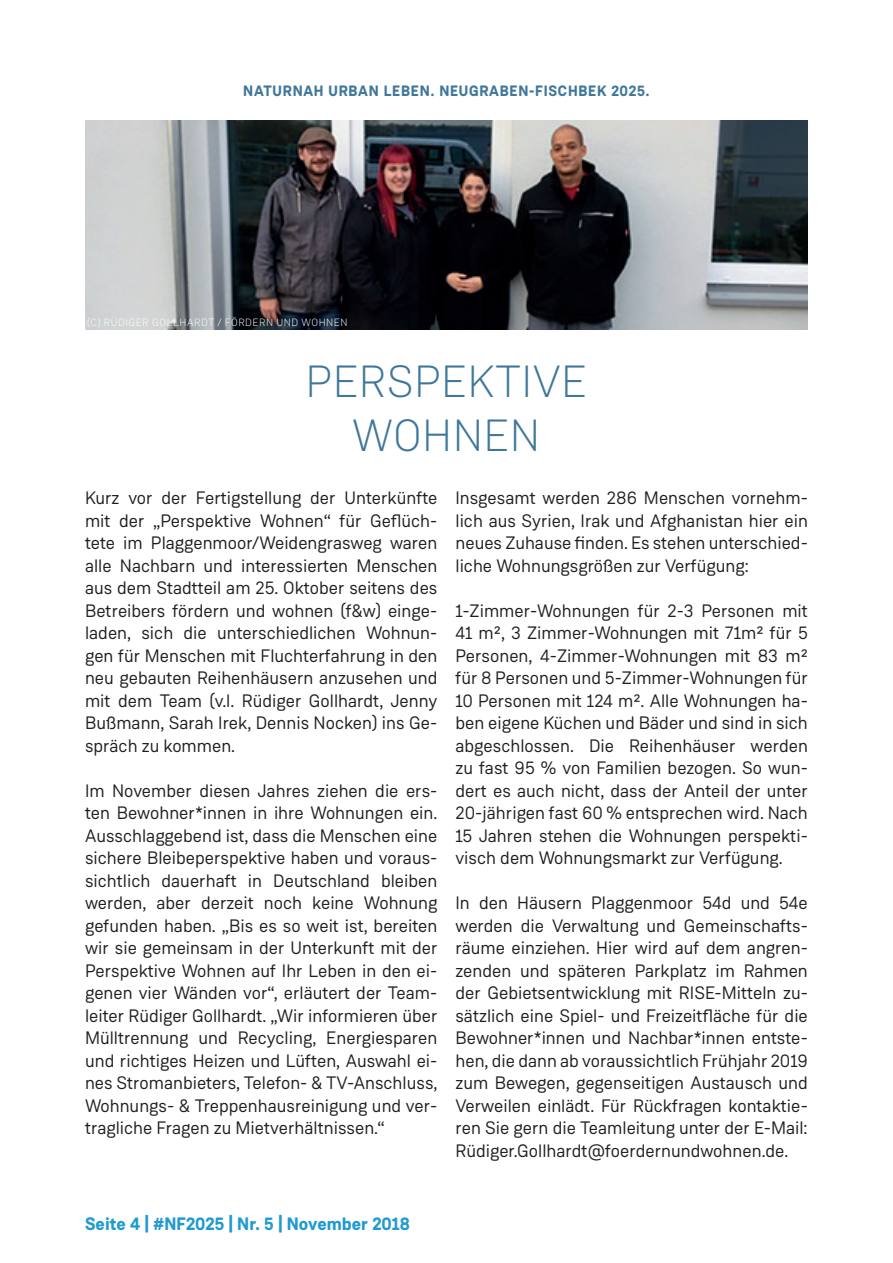
<style>
.page{position:relative;width:893px;height:1263px;background:#fff}
.page>*{position:absolute;margin:0;border:0;box-sizing:border-box;transform-origin:0 0}
.t1{font:300 45px/54px "Weissenhof Grotesk";letter-spacing:.01em;color:#3f779b;text-align:center}
.Fließtext{font:18px/22.5px "Weissenhof Grotesk";color:#231f20;text-align:justify}
.t2{font:700 18px "Weissenhof Grotesk";color:#219ad1}
.t3{font:700 15px "Weissenhof Grotesk";letter-spacing:.05em;color:#3f779b}
.t4{font:300 10.5px "Weissenhof Grotesk";letter-spacing:.05em;color:#fff}
</style>
<div class="page">
<img style="left:85px;top:120px;width:723px;height:210px">
<p class="t3" style="left:243px;top:82px;width:408px">NATURNAH URBAN LEBEN. NEUGRABEN-FISCHBEK 2025.</p>
<p class="t4" style="left:87px;top:316px;width:262px">(C) RÜDIGER GOLLHARDT / FÖRDERN UND WOHNEN</p>
<p class="t1" style="left:305px;top:354px;width:283px">PERSPEKTIVE<br>WOHNEN</p>
<p class="Fließtext" style="left:85px;top:486px;width:354px">Kurz vor der Fertigstellung der Unterkünfte mit der „Perspektive Wohnen“ für Geflüch&shy;tete im Plaggenmoor/Weidengrasweg waren alle Nachbarn und interessierten Menschen aus dem Stadtteil am 25. Oktober seitens des Betreibers fördern und wohnen (f&amp;w) einge&shy;laden, sich die unterschiedlichen Wohnun&shy;gen für Menschen mit Fluchterfahrung in den neu gebauten Reihenhäusern anzusehen und mit dem Team (v.l. Rüdiger Gollhardt, Jenny Bußmann, Sarah Irek, Dennis Nocken) ins Ge&shy;spräch zu kommen.</p>
<p class="Fließtext" style="left:85px;top:779px;width:354px">Im November diesen Jahres ziehen die ers&shy;ten Bewohner*innen in ihre Wohnungen ein.<br>Ausschlaggebend ist, dass die Menschen eine sichere Bleibeperspektive haben und voraus&shy;sichtlich dauerhaft in Deutschland bleiben werden, aber derzeit noch keine Wohnung gefunden haben. „Bis es so weit ist, bereiten wir sie gemeinsam in der Unterkunft mit der Perspektive Wohnen auf Ihr Leben in den ei&shy;genen vier Wänden vor“, erläutert der Team&shy;leiter Rüdiger Gollhardt. „Wir informieren über Mülltrennung und Recycling, Energiesparen und richtiges Heizen und Lüften, Auswahl ei&shy;nes Stromanbieters, Telefon- &amp; TV-Anschluss, Wohnungs- &amp; Treppenhausreinigung und ver&shy;tragliche Fragen zu Mietverhältnissen.“</p>
<p class="Fließtext" style="left:455px;top:486px;width:354px">Insgesamt werden 286 Menschen vornehm&shy;lich aus Syrien, Irak und Afghanistan hier ein neues Zuhause finden. Es stehen unterschied&shy;liche Wohnungsgrößen zur Verfügung:</p>
<p class="Fließtext" style="left:455px;top:599px;width:354px">1-Zimmer-Wohnungen für 2-3 Personen mit 41 m², 3 Zimmer-Wohnungen mit 71m² für 5<br>Personen, 4-Zimmer-Wohnungen mit 83 m² für 8 Personen und 5-Zimmer-Wohnungen für 10 Personen mit 124 m². Alle Wohnungen ha&shy;ben eigene Küchen und Bäder und sind in sich abgeschlossen. Die Reihenhäuser werden zu fast 95 % von Familien bezogen. So wun&shy;dert es auch nicht, dass der Anteil der unter 20-jährigen fast 60 % entsprechen wird. Nach 15 Jahren stehen die Wohnungen perspekti&shy;visch dem Wohnungsmarkt zur Verfügung.</p>
<p class="Fließtext" style="left:455px;top:891px;width:354px">In den Häusern Plaggenmoor 54d und 54e werden die Verwaltung und Gemeinschafts&shy;räume einziehen. Hier wird auf dem angren&shy;zenden und späteren Parkplatz im Rahmen der Gebietsentwicklung mit RISE-Mitteln zu&shy;sätzlich eine Spiel- und Freizeitfläche für die Bewohner*innen und Nachbar*innen entste&shy;hen, die dann ab voraussichtlich Frühjahr 2019 zum Bewegen, gegenseitigen Austausch und Verweilen einlädt. Für Rückfragen kontaktie&shy;ren Sie gern die Teamleitung unter der E-Mail:</p>
<p class="Fließtext" style="left:455px;top:1139px;width:334px">Rüdiger.Gollhardt@foerdernundwohnen.de.</p>
<p class="t2" style="left:85px;top:1213px;width:326px">Seite 4 | #NF2025 | Nr. 5 | November 2018</p>
</div>
